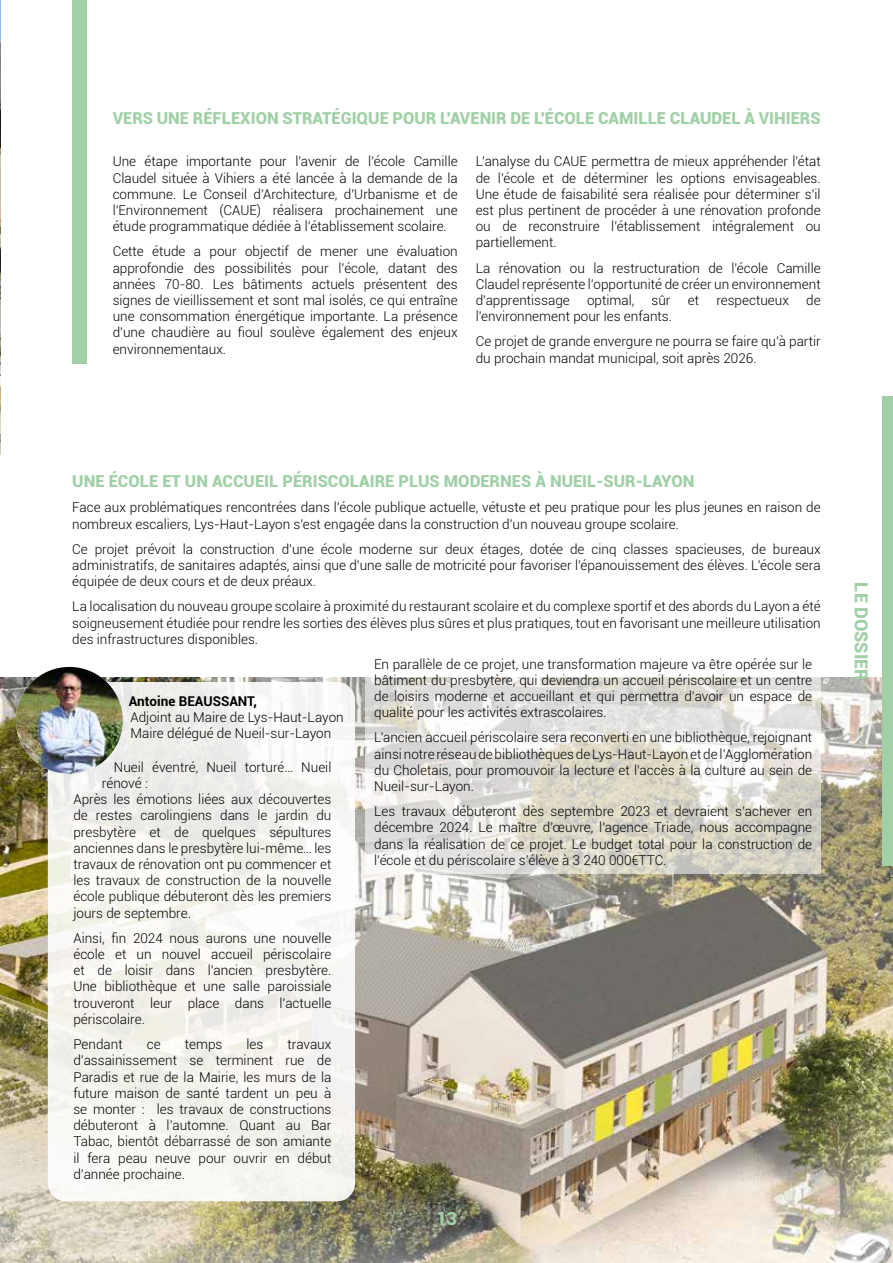
<style>
.page{position:relative;width:893px;height:1263px;background:#fff}
.page>*{position:absolute;margin:0;border:0;box-sizing:border-box;transform-origin:0 0}
.t1{font:900 18px "Roboto";color:#a1d0a7}
.t2{font:900 16.5px "Roboto";color:#a1d0a7}
.t3{font:300 13.5px/16.2px "Roboto";color:#000;text-align:justify}
.t4{font:700 13.5px "Roboto";color:#000}
</style>
<div class="page">
<img style="left:0;top:677px;width:893px;height:586px">
<img style="left:0;top:0;width:1px;height:454px">
<div style="left:882px;top:396px;width:11px;height:470px;background:#a1d0a7"></div>
<div style="left:48px;top:682px;width:307px;height:519px;background:linear-gradient(to right,#f5f3ee,#f6f5f3);border-radius:18px"></div>
<img style="left:16px;top:667px;width:107px;height:107px;border-radius:53px">
<svg style="left:366px;top:677px;width:455px;height:196px"></svg>
<div style="left:72px;top:0;width:15px;height:363px;background:#a1d0a7"></div>
<p class="t2" style="left:113px;top:106px;width:709px">VERS UNE RÉFLEXION STRATÉGIQUE POUR L'AVENIR DE L'ÉCOLE CAMILLE CLAUDEL À VIHIERS</p>
<p class="t3" style="left:113px;top:153px;width:346px">Une étape importante pour l'avenir de l’école Camille Claudel située à Vihiers a été lancée à la demande de la commune. Le Conseil d'Architecture, d'Urbanisme et de l'Environnement (CAUE) réalisera prochainement une étude programmatique dédiée à l’établissement scolaire.</p>
<p class="t3" style="left:113px;top:243px;width:347px">Cette étude a pour objectif de mener une évaluation approfondie des possibilités pour l’école, datant des années 70-80. Les bâtiments actuels présentent des signes de vieillissement et sont mal isolés, ce qui entraîne une consommation énergétique importante. La présence d'une chaudière au fioul soulève également des enjeux environnementaux.</p>
<p class="t3" style="left:476px;top:153px;width:347px">L'analyse du CAUE permettra de mieux appréhender l'état de l'école et de déterminer les options envisageables.<br>Une étude de faisabilité sera réalisée pour déterminer s'il est plus pertinent de procéder à une rénovation profonde ou de reconstruire l'établissement intégralement ou partiellement.</p>
<p class="t3" style="left:476px;top:259px;width:347px">La rénovation ou la restructuration de l'école Camille Claudel représente l’opportunité de créer un environnement d'apprentissage</p>
<p class="t3" style="left:587px;top:292px;width:49px">optimal,</p>
<p class="t3" style="left:652px;top:292px;width:20px">sûr</p>
<p class="t3" style="left:688px;top:292px;width:13px">et</p>
<p class="t3" style="left:716px;top:292px;width:74px">respectueux</p>
<p class="t3" style="left:806px;top:292px;width:16px">de</p>
<p class="t3" style="left:476px;top:303px;width:346px;line-height:25.2px">l'environnement pour les enfants.<br>Ce projet de grande envergure ne pourra se faire qu’à partir</p>
<p class="t3" style="left:476px;top:349px;width:282px">du prochain mandat municipal, soit après 2026.</p>
<p class="t2" style="left:72px;top:469px;width:624px">UNE ÉCOLE ET UN ACCUEIL PÉRISCOLAIRE PLUS MODERNES À NUEIL-SUR-LAYON</p>
<p class="t3" style="left:72px;top:499px;width:750px">Face aux problématiques rencontrées dans l’école publique actuelle, vétuste et peu pratique pour les plus jeunes en raison de nombreux escaliers, Lys-Haut-Layon s'est engagée dans la construction d'un nouveau groupe scolaire.</p>
<p class="t3" style="left:72px;top:540px;width:750px">Ce projet prévoit la construction d'une école moderne sur deux étages, dotée de cinq classes spacieuses, de bureaux administratifs, de sanitaires adaptés, ainsi que d'une salle de motricité pour favoriser l'épanouissement des élèves. L'école sera équipée de deux cours et de deux préaux.</p>
<p class="t3" style="left:72px;top:598px;width:750px">La localisation du nouveau groupe scolaire à proximité du restaurant scolaire et du complexe sportif et des abords du Layon a été soigneusement étudiée pour rendre les sorties des élèves plus sûres et plus pratiques, tout en favorisant une meilleure utilisation des infrastructures disponibles.</p>
<p class="t4" style="left:129px;top:691px;width:129px">Antoine BEAUSSANT,</p>
<p class="t3" style="left:130px;top:709px;width:215px">Adjoint au Maire de Lys-Haut-Layon<br>Maire délégué de Nueil-sur-Layon</p>
<p class="t3" style="left:114px;top:758px;width:219px">Nueil éventré, Nueil torturé… Nueil</p>
<p class="t3" style="left:102px;top:775px;width:47px">rénové :</p>
<p class="t3" style="left:73px;top:791px;width:260px">Après les émotions liées aux découvertes</p>
<p class="t3" style="left:73px;top:807px;width:260px">de restes carolingiens dans le jardin du</p>
<p class="t3" style="left:73px;top:823px;width:260px">presbytère et de quelques sépultures</p>
<p class="t3" style="left:73px;top:839px;width:259px">anciennes dans le presbytère lui-même… les</p>
<p class="t3" style="left:73px;top:856px;width:260px">travaux de rénovation ont pu commencer et</p>
<p class="t3" style="left:73px;top:872px;width:260px">les travaux de construction de la nouvelle</p>
<p class="t3" style="left:73px;top:888px;width:260px">école publique débuteront dès les premiers</p>
<p class="t3" style="left:73px;top:904px;width:119px">jours de septembre.</p>
<p class="t3" style="left:73px;top:929px;width:260px">Ainsi, fin 2024 nous aurons une nouvelle école et un nouvel accueil périscolaire et de loisir dans l’ancien presbytère.<br>Une bibliothèque et une salle paroissiale trouveront leur place dans l’actuelle périscolaire.</p>
<p class="t3" style="left:73px;top:1036px;width:51px">Pendant</p>
<p class="t3" style="left:147px;top:1036px;width:15px">ce</p>
<p class="t3" style="left:185px;top:1036px;width:39px">temps</p>
<p class="t3" style="left:246px;top:1036px;width:18px">les</p>
<p class="t3" style="left:73px;top:1036px;width:260px;text-indent:214px">travaux d’assainissement se terminent rue de Paradis et rue de la Mairie, les murs de la future maison de santé tardent un peu à se monter : les travaux de constructions débuteront à l’automne. Quant au Bar Tabac, bientôt débarrassé de son amiante il fera peau neuve pour ouvrir en début d’année prochaine.</p>
<p class="t3" style="left:374px;top:655px;width:439px">En parallèle de ce projet, une transformation majeure va être opérée sur le bâtiment du presbytère, qui deviendra un accueil périscolaire et un centre de loisirs moderne et accueillant et qui permettra d’avoir un espace de qualité pour les activités extrascolaires.</p>
<p class="t3" style="left:374px;top:729px;width:439px">L'ancien accueil périscolaire sera reconverti en une bibliothèque, rejoignant ainsi notre réseau de bibliothèques de Lys-Haut-Layon et de l’Agglomération du Choletais, pour promouvoir la lecture et l'accès à la culture au sein de Nueil-sur-Layon.</p>
<p class="t3" style="left:374px;top:803px;width:439px">Les travaux débuteront dès septembre 2023 et devraient s’achever en décembre 2024. Le maître d'œuvre, l'agence Triade, nous accompagne dans la réalisation de ce projet. Le budget total pour la construction de l'école et du périscolaire s’élève à 3 240 000€TTC.</p>
<h1 class="t1" style="left:436px;top:1206px;width:22px">13</h1>
<h1 class="t1" style="left:874px;top:582px;width:100px;rotate:90deg">LE DOSSIER</h1>
</div>
